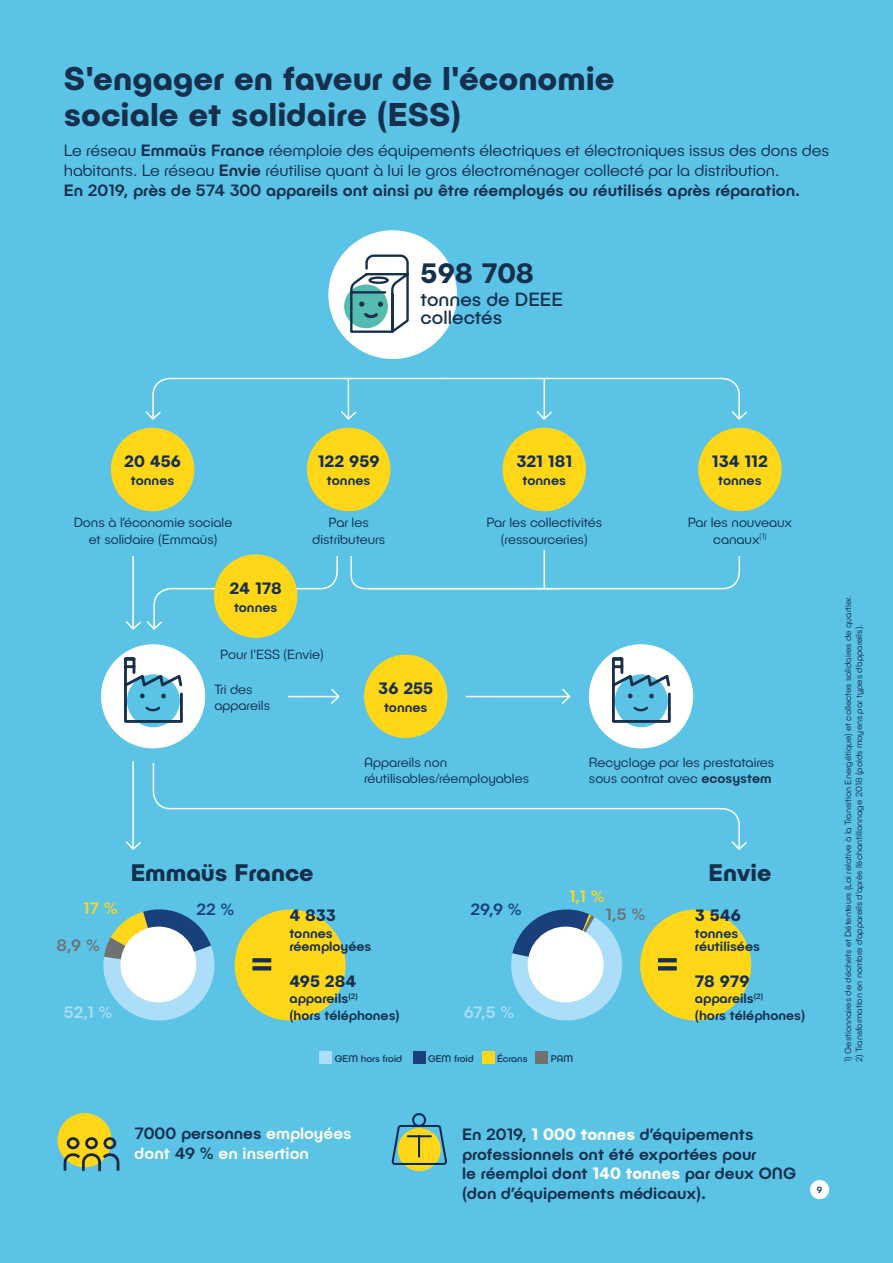
<style>
.page{position:relative;width:893px;height:1263px;background:#5ac3e6}
.page>*{position:absolute;margin:0;border:0;box-sizing:border-box;transform-origin:0 0}
.t1{font:700 33px/36px "Publica Play";color:#152f4d}
.t2{font:700 28.2px "Publica Play";color:#152f4d}
.t3{font:700 24px "Publica Play";color:#152f4d}
.t4{font:19.35px/18px "Publica Play";color:#152f4d}
.t5{font:300 16.5px/19.8px "Publica Play";color:#152f4d}
.t6{font:500 16.5px/19.8px "Publica Play";color:#152f4d}
.t7{font:700 16.5px "Publica Play";color:#152f4d}
.t8{font:500 16.5px/19.8px "Publica Play";color:#fff}
.t9{font:500 16.5px "Publica Play";color:#acdef9}
.t10{font:500 16.5px "Publica Play";color:#707173}
.t11{font:500 16.5px "Publica Play";color:#19407b}
.t12{font:500 16.5px "Publica Play";color:#ffd618}
.t13{font:300 13.5px/16.2px "Publica Play";color:#152f4d;text-align:center}
.t14{font:500 13.5px/13.5px "Publica Play";color:#152f4d}
.t15{font:9.75px "Publica Play";color:#152f4d}
.t16{font:300 9px "Publica Play";color:#152f4d}
.t17{font:500 9px "Publica Play";color:#152f4d}
.s1{font-weight:500}
.s2{color:#152f4d}
.s3{font-weight:700;color:#fff}
</style>
<div class="page">
<div style="left:328px;top:230px;width:129px;height:129px;background:#fff;border-radius:50%"></div>
<div style="left:344px;top:284px;width:44px;height:44px;background:#53bbaf;border-radius:50%"></div>
<svg style="left:349px;top:254px;width:60px;height:79px"></svg>
<div style="left:111px;top:428px;width:83px;height:83px;background:#ffd618;border-radius:50%"></div>
<div style="left:307px;top:428px;width:83px;height:83px;background:#ffd618;border-radius:50%"></div>
<div style="left:364px;top:655px;width:83px;height:83px;background:#ffd618;border-radius:50%"></div>
<div style="left:503px;top:428px;width:83px;height:83px;background:#ffd618;border-radius:50%"></div>
<div style="left:698px;top:428px;width:84px;height:83px;background:#ffd618;border-radius:50%"></div>
<svg style="left:350px;top:554px;width:391px;height:36px"></svg>
<hr style="left:132px;top:761px;width:2px;height:88px;background:#fff">
<svg style="left:152px;top:763px;width:588px;height:76px"></svg>
<svg style="left:125px;top:839px;width:16px;height:11px"></svg>
<svg style="left:125px;top:555px;width:213px;height:76px"></svg>
<svg style="left:731px;top:839px;width:16px;height:11px"></svg>
<svg style="left:560px;top:688px;width:11px;height:16px"></svg>
<hr style="left:466px;top:696px;width:103px;height:1px;background:#fff">
<svg style="left:329px;top:688px;width:11px;height:16px"></svg>
<hr style="left:288px;top:696px;width:50px;height:1px;background:#fff">
<hr style="left:544px;top:550px;width:1px;height:39px;background:#fff">
<svg style="left:103px;top:909px;width:112px;height:112px"></svg>
<div style="left:120px;top:926px;width:76px;height:76px;background:#fff;border-radius:50%"></div>
<div style="left:235px;top:909px;width:111px;height:111px;background:#ffd618;border-radius:50%"></div>
<div style="left:640px;top:909px;width:111px;height:111px;background:#ffd618;border-radius:50%"></div>
<svg style="left:252px;top:958px;width:19px;height:4px"></svg>
<svg style="left:252px;top:966px;width:19px;height:4px"></svg>
<svg style="left:658px;top:958px;width:19px;height:4px"></svg>
<svg style="left:658px;top:966px;width:19px;height:4px"></svg>
<div style="left:320px;top:1051px;width:12px;height:13px;background:#acdef9"></div>
<div style="left:413px;top:1051px;width:12px;height:13px;background:#19407b"></div>
<div style="left:482px;top:1051px;width:12px;height:13px;background:#ffd618"></div>
<div style="left:535px;top:1051px;width:13px;height:13px;background:#707173"></div>
<div style="left:58px;top:1113px;width:54px;height:54px;background:#ffd618;border-radius:50%"></div>
<svg style="left:62px;top:1136px;width:58px;height:36px"></svg>
<svg style="left:145px;top:377px;width:602px;height:43px"></svg>
<div style="left:214px;top:554px;width:83px;height:84px;background:#ffd618;border-radius:50%"></div>
<svg style="left:511px;top:909px;width:112px;height:112px"></svg>
<div style="left:528px;top:926px;width:76px;height:76px;background:#fff;border-radius:50%"></div>
<div style="left:101px;top:644px;width:104px;height:104px;background:#fff;border-radius:50%"></div>
<svg style="left:124px;top:657px;width:59px;height:67px"></svg>
<div style="left:589px;top:644px;width:104px;height:104px;background:#fff;border-radius:50%"></div>
<svg style="left:612px;top:657px;width:59px;height:67px"></svg>
<div style="left:398px;top:1128px;width:43px;height:43px;background:#ffd618;border-radius:50%"></div>
<svg style="left:392px;top:1113px;width:55px;height:53px"></svg>
<div style="left:810px;top:1180px;width:19px;height:19px;background:#fff;border-radius:50%"></div>
<h1 class="t1" style="left:64px;top:59px;width:552px">S'engager en faveur de l'économie sociale et solidaire (ESS)</h1>
<p class="t5" style="left:64px;top:140px;width:767px">Le réseau <span class="s1">Emmaüs France</span> réemploie des équipements électriques et électroniques issus des dons des habitants. Le réseau <span class="s1">Envie</span> réutilise quant à lui le gros électroménager collecté par la distribution.<br><span class="s1">En 2019, près de 574 300 appareils ont ainsi pu être réemployés ou réutilisés après réparation.</span></p>
<h2 class="t2" style="left:421px;top:254px;width:115px">598 708</h2>
<p class="t4" style="left:421px;top:290px;width:144px">tonnes de DEEE collectés</p>
<p class="t7" style="left:124px;top:450px;width:58px">20 456</p>
<p class="t14" style="left:131px;top:473px;width:45px">tonnes</p>
<p class="t7" style="left:318px;top:450px;width:63px">122 959</p>
<p class="t14" style="left:327px;top:473px;width:45px">tonnes</p>
<p class="t7" style="left:516px;top:450px;width:57px">321 181</p>
<p class="t14" style="left:523px;top:473px;width:45px">tonnes</p>
<p class="t7" style="left:712px;top:450px;width:58px">134 112</p>
<p class="t14" style="left:718px;top:473px;width:45px">tonnes</p>
<p class="t13" style="left:74px;top:514px;width:160px">Dons à l’économie sociale et solidaire (Emmaüs)</p>
<p class="t13" style="left:312px;top:514px;width:74px">Par les distributeurs</p>
<p class="t13" style="left:486px;top:514px;width:117px">Par les collectivités (ressourceries)</p>
<p class="t13" style="left:688px;top:514px;width:106px">Par les nouveaux canaux<sup>(1)</sup></p>
<p class="t7" style="left:230px;top:577px;width:54px">24 178</p>
<p class="t14" style="left:234px;top:600px;width:45px">tonnes</p>
<p class="t13" style="left:220px;top:646px;width:105px">Pour l'ESS (Envie)</p>
<p class="t13" style="left:214px;top:680px;width:57px;text-align:left">Tri des appareils</p>
<p class="t7" style="left:378px;top:677px;width:56px">36 255</p>
<p class="t14" style="left:384px;top:700px;width:45px">tonnes</p>
<p class="t13" style="left:364px;top:754px;width:167px;text-align:left">Appareils non réutilisables/réemployables</p>
<p class="t13" style="left:589px;top:754px;width:187px;text-align:left">Recyclage par les prestataires sous contrat avec <span class="s1">ecosystem</span></p>
<p class="t12" style="left:83px;top:897px;width:36px">17 %</p>
<p class="t10" style="left:57px;top:935px;width:45px">8,9 %</p>
<h3 class="t3" style="left:131px;top:857px;width:184px">Emmaüs France</h3>
<h3 class="t3" style="left:709px;top:857px;width:64px">Envie</h3>
<p class="t11" style="left:196px;top:898px;width:40px">22 %</p>
<p class="t7" style="left:289px;top:905px;width:48px">4 833</p>
<p class="t11" style="left:470px;top:898px;width:53px">29,9 %</p>
<p class="t14" style="left:289px;top:926px;width:84px">tonnes réemployées</p>
<p class="t12" style="left:569px;top:886px;width:37px">1,1 %</p>
<p class="t10" style="left:606px;top:903px;width:41px">1,5 %</p>
<p class="t7" style="left:695px;top:905px;width:47px">3 546</p>
<p class="t14" style="left:695px;top:926px;width:67px">tonnes réutilisées</p>
<p class="t7" style="left:289px;top:970px;width:68px">495 284</p>
<p class="t14" style="left:289px;top:990px;width:112px;line-height:16.2px">appareils<sup>(2)<br></sup>(hors téléphones)</p>
<p class="t9" style="left:64px;top:1001px;width:50px">52,1 %</p>
<p class="t9" style="left:464px;top:1001px;width:52px">67,5 %</p>
<p class="t15" style="left:335px;top:1052px;width:69px">GEM hors froid</p>
<p class="t15" style="left:428px;top:1052px;width:47px">GEM froid</p>
<p class="t15" style="left:497px;top:1052px;width:32px">Écrans</p>
<p class="t15" style="left:551px;top:1052px;width:24px">PAM</p>
<p class="t7" style="left:695px;top:970px;width:56px">78 979</p>
<p class="t14" style="left:695px;top:990px;width:112px;line-height:16.2px">appareils<sup>(2)<br></sup>(hors téléphones)</p>
<p class="t16" style="left:843px;top:1062px;width:468px;rotate:-90deg">1) Gestionnaires de déchets et Détenteurs (Loi relative à la Transition Energétique) et collectes solidaires de quartier.</p>
<p class="t16" style="left:853px;top:1062px;width:439px;rotate:-90deg">2) Transformation en nombre d’appareils d’après l’échantillonnage 2018 (poids moyens par types d’appareils).</p>
<p class="t8" style="left:135px;top:1122px;width:219px"><span class="s2">7000 personnes</span> employées dont <span class="s2">49 %</span> en insertion</p>
<p class="t6" style="left:462px;top:1123px;width:335px">En 2019, <span class="s3">1 000 tonnes</span> d’équipements professionnels ont été exportées pour<br>le réemploi dont <span class="s3">140 tonnes</span> par deux ONG (don d’équipements médicaux).</p>
<p class="t17" style="left:817px;top:1184px;width:7px">9</p>
</div>
